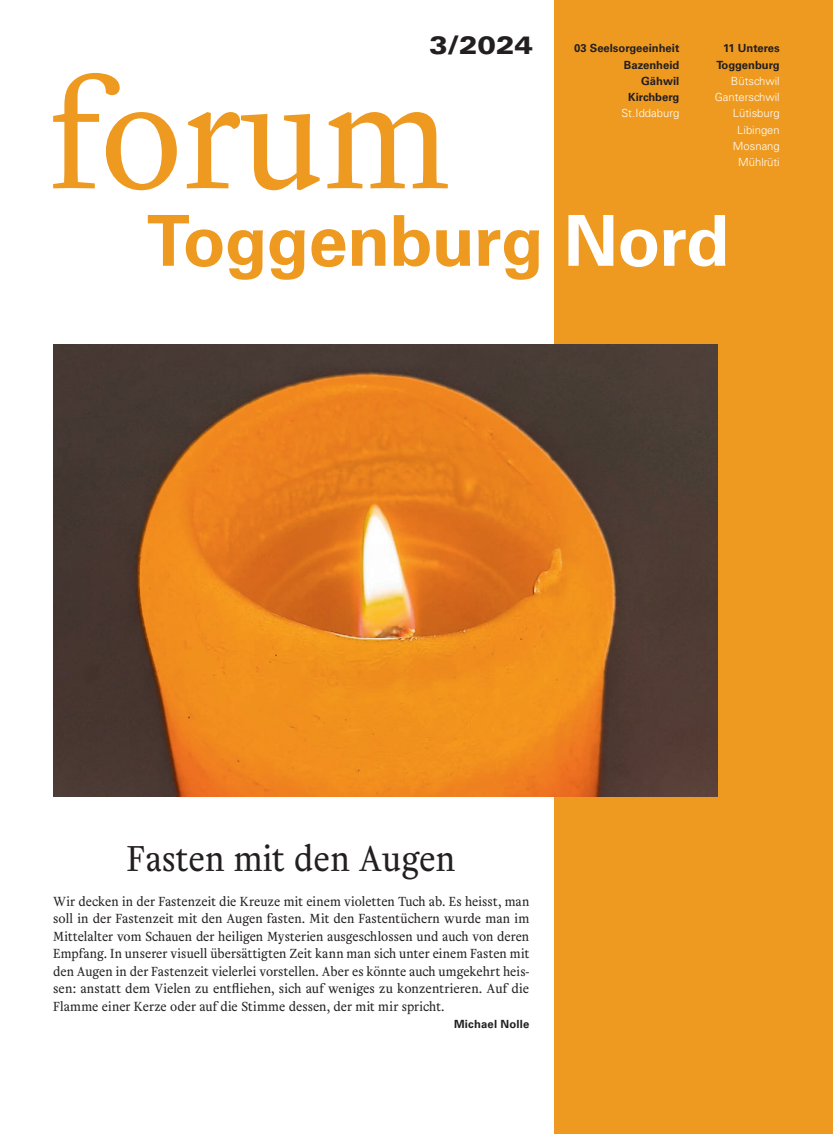
<style>
.page{position:relative;width:833px;height:1134px;background:#fff}
.page>*{position:absolute;margin:0;border:0;box-sizing:border-box;transform-origin:0 0}
.t1{font:37.5px "Helvetius";color:#231f20}
.t2{font:900 expanded 25px "Univers LT Std";color:#231f20}
.t3{font:13.75px/17.5px "Helvetius";color:#231f20;text-align:justify}
.t4{font:300 11.25px/16.2px "Univers LT Std";color:#fff;text-align:right}
.t5{font:700 11.25px/16.2px "Univers LT Std";color:#231f20;text-align:right}
.t6{font:700 11.25px "Univers LT Std";letter-spacing:.02em;color:#231f20}
</style>
<div class="page">
<div style="left:554px;top:0;width:279px;height:1134px;background:#ee9a20"></div>
<svg style="left:53px;top:73px;width:395px;height:117px"></svg>
<svg style="left:568px;top:215px;width:157px;height:52px"></svg>
<svg style="left:148px;top:215px;width:391px;height:65px"></svg>
<img style="left:53px;top:344px;width:664px;height:452px">
<h2 class="t2" style="left:429px;top:30px;width:105px">3/2024</h2>
<p class="t5" style="left:574px;top:40px;width:107px">03 Seelsorgeeinheit<br>Bazenheid<br>Gähwil<br>Kirchberg</p>
<p class="t4" style="left:621px;top:105px;width:59px">St.Iddaburg</p>
<p class="t5" style="left:716px;top:40px;width:65px">11 Unteres<br>Toggenburg</p>
<p class="t4" style="left:714px;top:73px;width:67px">Bütschwil<br>Ganterschwil<br>Lütisburg<br>Libingen<br>Mosnang<br>Mühlrüti</p>
<h1 class="t1" style="left:127px;top:833px;width:330px">Fasten mit den Augen</h1>
<p class="t3" style="left:53px;top:892px;width:478px">Wir decken in der Fastenzeit die Kreuze mit einem violetten Tuch ab. Es heisst, man soll in der Fastenzeit mit den Augen fasten. Mit den Fastentüchern wurde man im Mittelalter vom Schauen der heiligen Mysterien ausgeschlossen und auch von deren Empfang. In unserer visuell übersättigten Zeit kann man sich unter einem Fasten mit den Augen in der Fastenzeit vielerlei vorstellen. Aber es könnte auch umgekehrt heis&shy;sen: anstatt dem Vielen zu entfliehen, sich auf weniges zu konzentrieren. Auf die Flamme einer Kerze oder auf die Stimme dessen, der mit mir spricht.</p>
<p class="t6" style="left:454px;top:1017px;width:77px">Michael Nolle</p>
</div>
